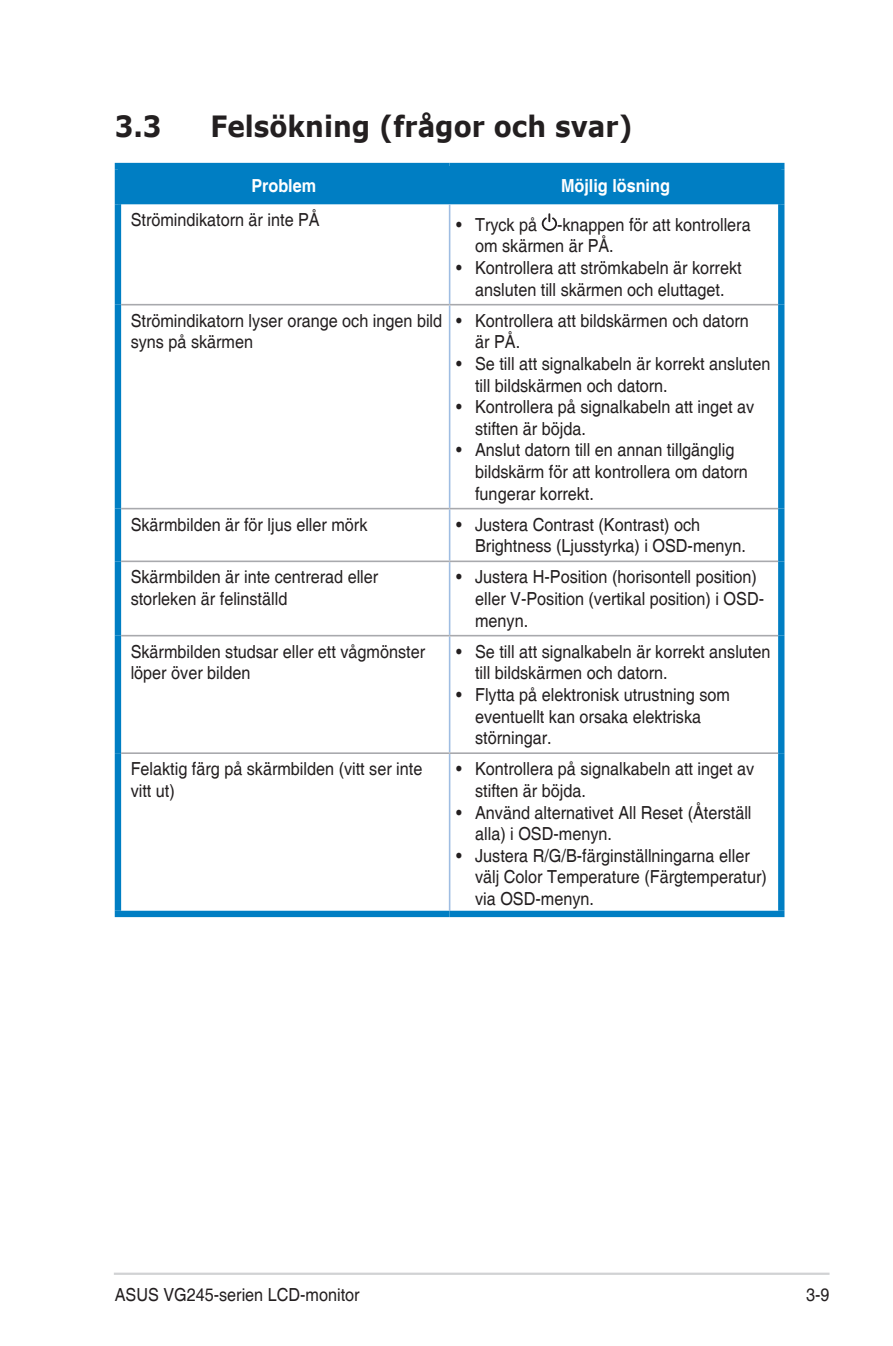
<style>
.page{position:relative;width:893px;height:1346px;background:#fff}
.page>*{position:absolute;margin:0;border:0;box-sizing:border-box;transform-origin:0 0}
.Heading_1{font:700 29.25px "Verdana";color:#231f20;scale:.9 1}
.Table_Text_-new{font:18px/21.6px "Helvetica";color:#231f20;scale:.9 1}
.Table_Text_-new-2{font:700 18px "Helvetica";color:#fff;scale:.9 1}
</style>
<div class="page">
<hr style="left:114px;top:1272px;width:715px;height:3px;background:#d1d2d4">
<div style="left:121px;top:169px;width:657px;height:35px;background:#007ec3"></div>
<div style="left:115px;top:169px;width:6px;height:35px;background:#007ec3"></div>
<div style="left:115px;top:163px;width:335px;height:6px;background:#007ec3"></div>
<div style="left:778px;top:169px;width:6px;height:35px;background:#007ec3"></div>
<div style="left:450px;top:163px;width:334px;height:6px;background:#007ec3"></div>
<div style="left:115px;top:204px;width:6px;height:101px;background:#007ec3"></div>
<hr style="left:449px;top:204px;width:1px;height:100px;background:#9fbde2">
<div style="left:778px;top:204px;width:6px;height:101px;background:#007ec3"></div>
<div style="left:115px;top:305px;width:6px;height:204px;background:#007ec3"></div>
<hr style="left:121px;top:304px;width:329px;height:1px;background:#a8a9ad">
<hr style="left:449px;top:305px;width:1px;height:203px;background:#9fbde2">
<div style="left:778px;top:305px;width:6px;height:204px;background:#007ec3"></div>
<hr style="left:450px;top:304px;width:328px;height:1px;background:#a8a9ad">
<div style="left:115px;top:509px;width:6px;height:52px;background:#007ec3"></div>
<hr style="left:121px;top:508px;width:329px;height:1px;background:#a8a9ad">
<hr style="left:449px;top:509px;width:1px;height:51px;background:#9fbde2">
<div style="left:778px;top:509px;width:6px;height:52px;background:#007ec3"></div>
<hr style="left:450px;top:508px;width:328px;height:1px;background:#a8a9ad">
<div style="left:115px;top:561px;width:6px;height:75px;background:#007ec3"></div>
<hr style="left:121px;top:560px;width:329px;height:2px;background:#a8a9ad">
<hr style="left:449px;top:562px;width:1px;height:73px;background:#9fbde2">
<div style="left:778px;top:561px;width:6px;height:75px;background:#007ec3"></div>
<hr style="left:450px;top:560px;width:328px;height:2px;background:#a8a9ad">
<div style="left:115px;top:636px;width:6px;height:117px;background:#007ec3"></div>
<hr style="left:121px;top:635px;width:329px;height:1px;background:#a8a9ad">
<hr style="left:449px;top:636px;width:1px;height:116px;background:#9fbde2">
<div style="left:778px;top:636px;width:6px;height:117px;background:#007ec3"></div>
<hr style="left:450px;top:635px;width:328px;height:1px;background:#a8a9ad">
<div style="left:115px;top:753px;width:6px;height:158px;background:#007ec3"></div>
<hr style="left:121px;top:752px;width:329px;height:2px;background:#a8a9ad">
<div style="left:115px;top:911px;width:335px;height:6px;background:#007ec3"></div>
<hr style="left:449px;top:754px;width:1px;height:157px;background:#9fbde2">
<div style="left:778px;top:753px;width:6px;height:158px;background:#007ec3"></div>
<hr style="left:450px;top:752px;width:328px;height:2px;background:#a8a9ad">
<div style="left:450px;top:911px;width:334px;height:6px;background:#007ec3"></div>
<svg style="left:542px;top:213px;width:15px;height:18px"></svg>
<p class="Heading_1" style="left:115px;top:106px;width:54px">3.3</p>
<p class="Heading_1" style="left:210px;top:106px;width:471px">Felsökning (frågor och svar)</p>
<p class="Table_Text_-new-2" style="left:251px;top:174px;width:74px">Problem</p>
<p class="Table_Text_-new-2" style="left:561px;top:174px;width:123px">Möjlig lösning</p>
<p class="Table_Text_-new" style="left:131px;top:210px;width:212px">Strömindikatorn är inte PÅ</p>
<p class="Table_Text_-new" style="left:475px;top:214px;width:308px;text-indent:-19px">• Tryck på -knappen för att kontrollera om skärmen är PÅ.</p>
<p class="Table_Text_-new" style="left:456px;top:258px;width:319px;text-align:center">• Kontrollera att strömkabeln är korrekt ansluten till skärmen och eluttaget.</p>
<p class="Table_Text_-new" style="left:131px;top:310px;width:348px">Strömindikatorn lyser orange och ingen bild syns på skärmen</p>
<p class="Table_Text_-new" style="left:475px;top:310px;width:306px;text-indent:-19px">• Kontrollera att bildskärmen och datorn är PÅ.</p>
<p class="Table_Text_-new" style="left:475px;top:353px;width:330px;text-indent:-19px">• Se till att signalkabeln är korrekt ansluten till bildskärmen och datorn.</p>
<p class="Table_Text_-new" style="left:475px;top:397px;width:312px;text-indent:-19px">• Kontrollera på signalkabeln att inget av stiften är böjda.</p>
<p class="Table_Text_-new" style="left:475px;top:440px;width:305px;text-indent:-19px">• Anslut datorn till en annan tillgänglig bildskärm för att kontrollera om datorn fungerar korrekt.</p>
<p class="Table_Text_-new" style="left:131px;top:514px;width:265px">Skärmbilden är för ljus eller mörk</p>
<p class="Table_Text_-new" style="left:475px;top:514px;width:303px;text-indent:-19px">• Justera Contrast (Kontrast) och<br>Brightness (Ljusstyrka) i OSD-menyn.</p>
<p class="Table_Text_-new" style="left:131px;top:567px;width:277px">Skärmbilden är inte centrerad eller storleken är felinställd</p>
<p class="Table_Text_-new" style="left:475px;top:567px;width:323px;text-indent:-19px">• Justera H-Position (horisontell position) eller V-Position (vertikal position) i OSD&shy;menyn.</p>
<p class="Table_Text_-new" style="left:131px;top:641px;width:329px">Skärmbilden studsar eller ett vågmönster löper över bilden</p>
<p class="Table_Text_-new" style="left:475px;top:641px;width:330px;text-indent:-19px">• Se till att signalkabeln är korrekt ansluten till bildskärmen och datorn.</p>
<p class="Table_Text_-new" style="left:475px;top:684px;width:285px;text-indent:-19px">• Flytta på elektronisk utrustning som eventuellt kan orsaka elektriska störningar.</p>
<p class="Table_Text_-new" style="left:131px;top:759px;width:326px">Felaktig färg på skärmbilden (vitt ser inte vitt ut)</p>
<p class="Table_Text_-new" style="left:475px;top:759px;width:312px;text-indent:-19px">• Kontrollera på signalkabeln att inget av stiften är böjda.</p>
<p class="Table_Text_-new" style="left:475px;top:802px;width:309px;text-indent:-19px">• Använd alternativet All Reset (Återställ alla) i OSD-menyn.</p>
<p class="Table_Text_-new" style="left:475px;top:845px;width:326px;text-indent:-19px">• Justera R/G/B-färginställningarna eller välj Color Temperature (Färgtemperatur) via OSD-menyn.</p>
<p class="Table_Text_-new" style="left:115px;top:1284px;width:274px">ASUS VG245-serien LCD-monitor</p>
<p class="Table_Text_-new" style="left:806px;top:1284px;width:28px">3-9</p>
</div>
